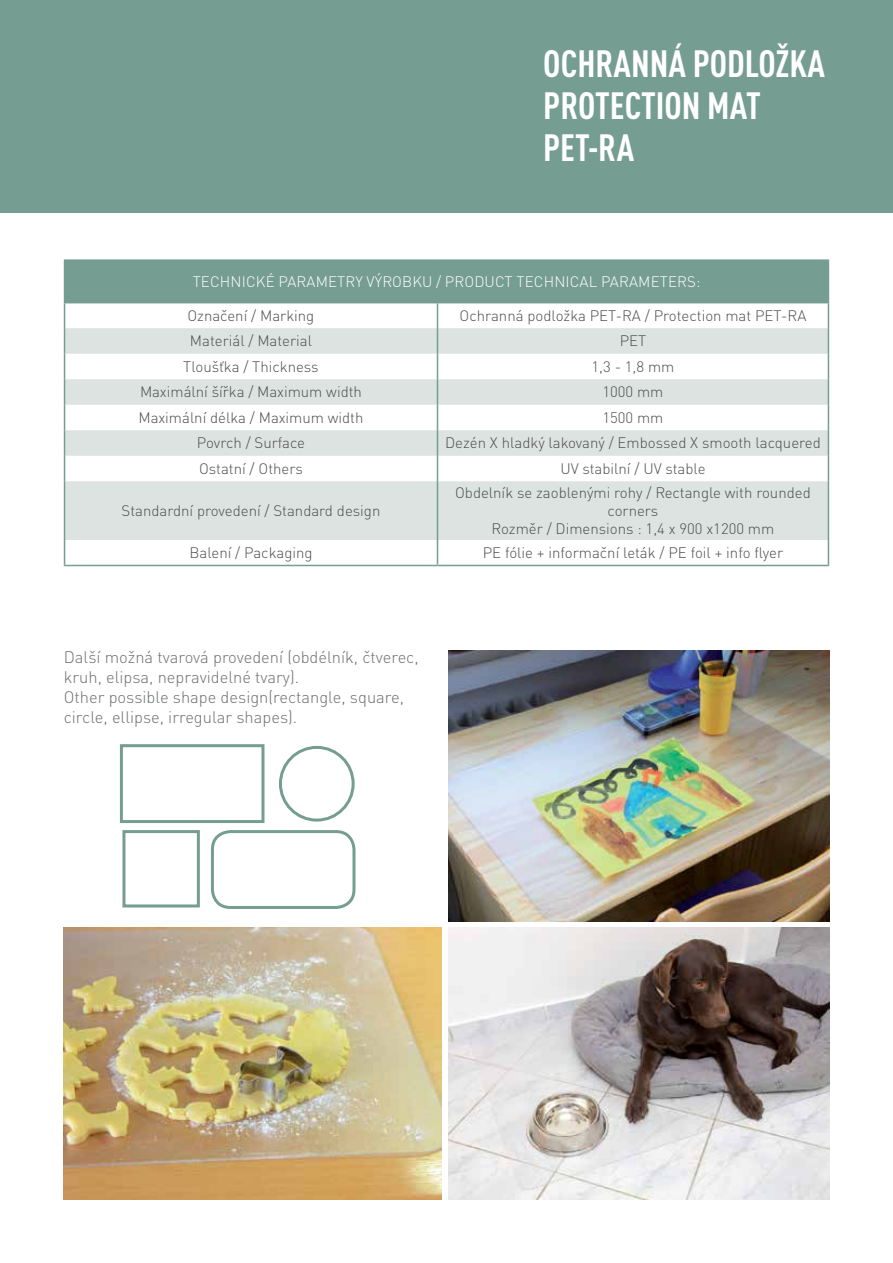
<style>
.page{position:relative;width:893px;height:1263px;background:#fff}
.page>*{position:absolute;margin:0;border:0;box-sizing:border-box;transform-origin:0 0}
.t1{font:700 condensed 37.5px/42px "DIN Pro";color:#fff}
.t2{font:300 16.5px/19.8px "DIN Pro";color:#6d6e71}
.t3{font:300 15px/18px "DIN Pro";color:#4d4d4f;text-align:center}
.t4{font:300 15px "DIN Pro";letter-spacing:.01em;color:#fff}
</style>
<div class="page">
<div style="left:0;top:0;width:893px;height:213px;background:#769d91"></div>
<div style="left:65px;top:260px;width:763px;height:43px;background:#769d91"></div>
<svg style="left:65px;top:328px;width:763px;height:212px;fill:#dde3e0"></svg>
<hr style="left:828px;top:261px;width:1px;height:41px;background:#769d91">
<svg style="left:64px;top:303px;width:1px;height:178px"></svg>
<svg style="left:828px;top:303px;width:1px;height:178px"></svg>
<hr style="left:64px;top:481px;width:1px;height:59px;background:#769d91">
<hr style="left:828px;top:481px;width:1px;height:59px;background:#769d91">
<svg style="left:64px;top:540px;width:1px;height:25px"></svg>
<svg style="left:828px;top:540px;width:1px;height:25px"></svg>
<hr style="left:64px;top:565px;width:373px;height:1px;background:#769d91">
<hr style="left:437px;top:565px;width:392px;height:1px;background:#769d91">
<svg style="left:437px;top:303px;width:1px;height:178px"></svg>
<hr style="left:437px;top:481px;width:1px;height:59px;background:#769d91">
<svg style="left:437px;top:540px;width:1px;height:25px"></svg>
<hr style="left:64px;top:259px;width:373px;height:2px;background:#769d91">
<hr style="left:64px;top:261px;width:1px;height:41px;background:#769d91">
<hr style="left:437px;top:259px;width:392px;height:2px;background:#769d91">
<hr style="left:64px;top:302px;width:373px;height:1px;background:#769d91">
<hr style="left:437px;top:302px;width:392px;height:1px;background:#769d91">
<img style="left:64px;top:927px;width:377px;height:272px">
<img style="left:448px;top:927px;width:381px;height:272px">
<img style="left:449px;top:651px;width:380px;height:270px">
<div style="left:120px;top:744px;width:144px;height:79px;background:#fff;border:3px solid #769d91"></div>
<div style="left:279px;top:746px;width:76px;height:75px;border:3px solid #769d91;border-radius:50%"></div>
<div style="left:122px;top:830px;width:78px;height:77px;background:#fff;border:3px solid #769d91"></div>
<div style="left:211px;top:830px;width:144px;height:79px;border:3px solid #769d91;border-radius:18px"></div>
<h1 class="t1" style="left:543px;top:39px;width:283px">OCHRANNÁ PODLOŽKA<br>PROTECTION MAT<br>PET-RA</h1>
<p class="t4" style="left:193px;top:270px;width:509px">Technické parametry výrobku / Product technical parameters:</p>
<p class="t3" style="left:188px;top:305px;width:128px">Označení / Marking</p>
<p class="t3" style="left:460px;top:305px;width:338px">Ochranná podložka PET-RA / Protection mat PET-RA</p>
<p class="t3" style="left:190px;top:331px;width:124px">Materiál / Material</p>
<p class="t3" style="left:620px;top:331px;width:28px">PE T</p>
<p class="t3" style="left:183px;top:356px;width:137px">Tloušťka / Thickness</p>
<p class="t3" style="left:592px;top:356px;width:84px">1,3 - 1,8 mm</p>
<p class="t3" style="left:140px;top:382px;width:223px">Maximální šířka / Maximum width</p>
<p class="t3" style="left:602px;top:382px;width:63px">1000 mm</p>
<p class="t3" style="left:138px;top:407px;width:227px">Maximální délka / Maximum width</p>
<p class="t3" style="left:602px;top:407px;width:63px">1500 mm</p>
<p class="t3" style="left:197px;top:433px;width:110px">Povrch / Surface</p>
<p class="t3" style="left:445px;top:433px;width:377px">Dezén X hladký lakovaný / Embossed X smooth lacquered</p>
<p class="t3" style="left:199px;top:458px;width:105px">Ostatní / Others</p>
<p class="t3" style="left:560px;top:458px;width:147px">UV stabilní / UV stable</p>
<p class="t3" style="left:122px;top:500px;width:260px">Standardní provedení / Standard design</p>
<p class="t3" style="left:455px;top:482px;width:357px">O bdelník se zaoblenými rohy / Rectangle with rounded corners<br>Rozměr / Dimensions : 1,4 x 900 x1200 mm</p>
<p class="t3" style="left:189px;top:542px;width:125px">Balení / Packaging</p>
<p class="t3" style="left:483px;top:542px;width:302px">PE fólie + informační leták / PE foil + info flyer</p>
<p class="t2" style="left:64px;top:646px;width:356px">Další možná tvarová provedení (obdélník, čtverec, kruh, elipsa, nepravidelné tvary).<br>Other possible shape design(rectangle, square, circle, ellipse, irregular shapes).</p>
</div>
